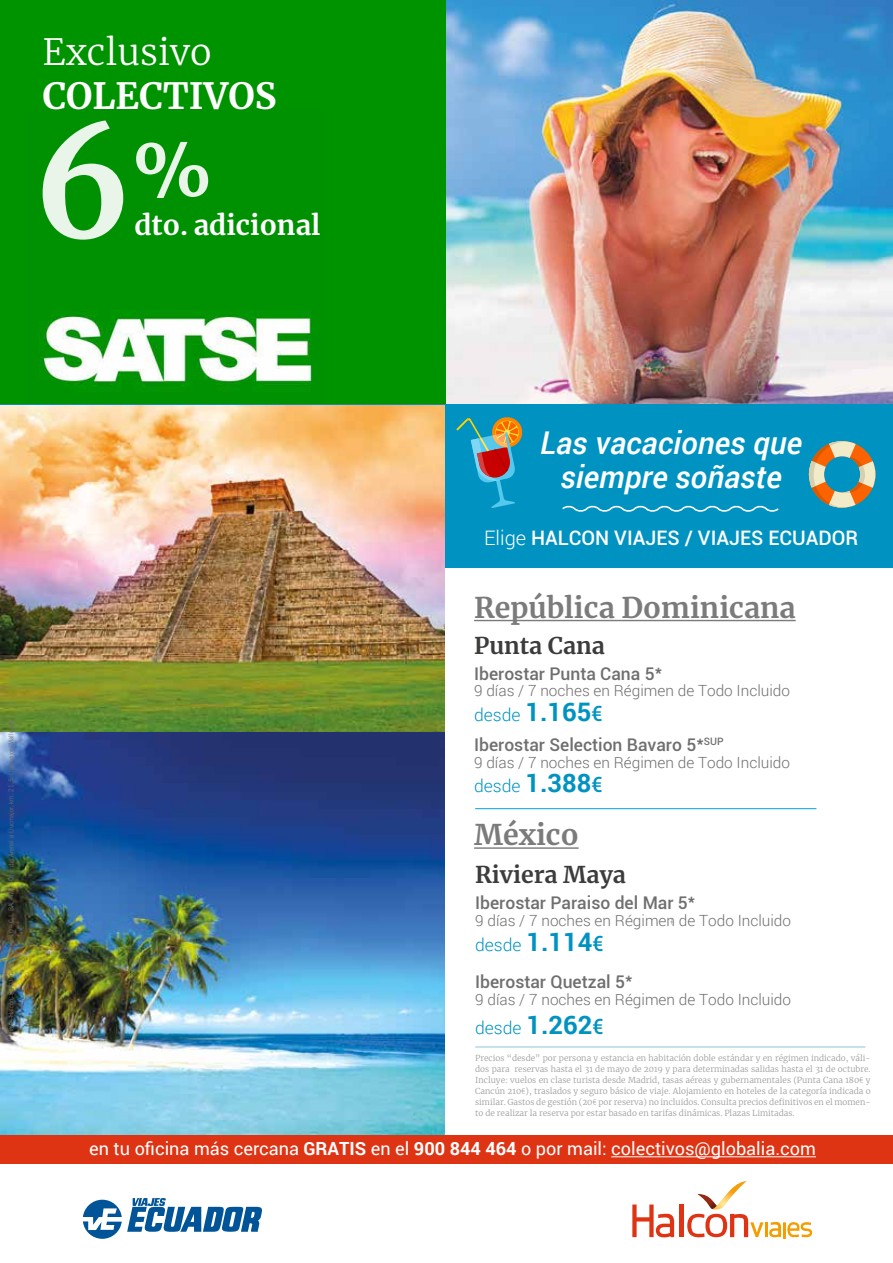
<style>
.page{position:relative;width:893px;height:1263px;background:#fff}
.page>*{position:absolute;margin:0;border:0;box-sizing:border-box;transform-origin:0 0}
.t1{font:700 149.4px "Merriweather";color:#fff}
.t2{font:700 36.15px "Merriweather";color:#fff}
.t3{font:300 36.15px "Merriweather";color:#fff}
.t4{font:italic 500 31.35px/34.2px "Roboto";color:#fff;text-align:center}
.t5{font:700 28.5px "Merriweather";color:#7c7b7b}
.t6{font:700 27.45px "Merriweather";color:#fff}
.t7{font:700 23.1px "Merriweather";color:#3c3c3b}
.t8{font:500 19.95px "Roboto";color:#fff}
.t9{font:18.15px "Roboto";color:#fff}
.t10{font:500 17.55px/37.3px "Roboto";color:#706f6f}
.t11{font:300 17.55px "Roboto";color:#0093c2}
.t12{font:300 15.45px "Roboto";color:#706f6f}
.t13{font:300 8.25px/10.9px "Merriweather";color:#9d9d9c;text-align:justify}
.t14{font:6.75px "Trade Gothic LT Std";color:#706f6f;scale:.9 1}
.s1{font-weight:300}
.s2{font-weight:300;color:#0093c2}
.s3{font-weight:700;font-size:25.5px;color:#0093c2}
.s4{font-size:21px;color:#0093c2}
.s5{font-weight:700;font-size:25.5px}
.s6{font-weight:500;font-size:21px}
.s7{font-family:"Roboto"}
.s8{font-weight:700}
</style>
<div class="page">
<img style="left:445px;top:0;width:448px;height:404px">
<div style="left:445px;top:404px;width:448px;height:164px;background:#0093c2"></div>
<hr style="left:475px;top:1047px;width:390px;height:1px;background:#8dc5d6">
<img style="left:0;top:404px;width:445px;height:731px">
<svg style="left:562px;top:505px;width:217px;height:7px"></svg>
<svg style="left:809px;top:441px;width:66px;height:67px"></svg>
<svg style="left:456px;top:417px;width:67px;height:91px"></svg>
<div style="left:0;top:0;width:445px;height:404px;background:#009300"></div>
<img style="left:39px;top:310px;width:273px;height:82px">
<svg style="left:670px;top:919px;width:4px;height:6px"></svg>
<hr style="left:474px;top:620px;width:322px;height:1px;background:#7c7b7b">
<hr style="left:474px;top:847px;width:105px;height:2px;background:#7c7b7b">
<hr style="left:475px;top:808px;width:341px;height:1px;background:#009fe3">
<hr style="left:764px;top:1222px;width:3px;height:15px;background:#f59c00">
<svg style="left:769px;top:1222px;width:43px;height:17px"></svg>
<hr style="left:679px;top:1205px;width:4px;height:32px;background:#de3414">
<svg style="left:632px;top:1204px;width:42px;height:33px"></svg>
<svg style="left:687px;top:1181px;width:76px;height:56px"></svg>
<div style="left:0;top:1135px;width:893px;height:29px;background:#de3414"></div>
<hr style="left:611px;top:1156px;width:205px;height:1px;background:#fff">
<svg style="left:83px;top:1198px;width:179px;height:41px"></svg>
<h2 class="t3" style="left:43px;top:27px;width:171px">Exclusivo</h2>
<h2 class="t2" style="left:43px;top:70px;width:235px">COLECTIVOS</h2>
<h1 class="t1" style="left:32px;top:80px;width:181px">6<sup>%</sup></h1>
<h3 class="t6" style="left:134px;top:206px;width:188px">dto. adicional</h3>
<p class="t14" style="left:7px;top:1035px;width:351px;rotate:-90deg">Viajes Halcón, S.A.U. CIF A-10005510 – C.I. BAL-478 - Ctra. del Arenal a Llucmajor, km. 21,5. Llucmajor (Mallorca)</p>
<h3 class="t4" style="left:540px;top:424px;width:264px">Las vacaciones que siempre soñaste</h3>
<h3 class="t8" style="left:484px;top:524px;width:376px"><span class="s1">Elige</span> HALCON VIAJES / VIAJES ECUADOR</h3>
<h3 class="t5" style="left:474px;top:588px;width:323px">República Dominicana</h3>
<h3 class="t7" style="left:474px;top:630px;width:132px">Punta Cana</h3>
<h3 class="t10" style="left:474px;top:654px;width:189px">Iberostar Punta Cana 5*</h3>
<h3 class="t12" style="left:474px;top:680px;width:317px">9 días / 7 noches en Régimen de Todo Incluido</h3>
<h3 class="t10" style="left:474px;top:699px;width:251px;line-height:29.8px"><span class="s2">desde</span> <span class="s3">1.165</span><span class="s4">€<br></span>Iberostar Selection Bavaro 5*<sup>SUP</sup></h3>
<h3 class="t12" style="left:474px;top:751px;width:317px">9 días / 7 noches en Régimen de Todo Incluido</h3>
<h3 class="t11" style="left:474px;top:774px;width:130px">desde <span class="s5">1.388</span><span class="s6">€</span></h3>
<h3 class="t5" style="left:474px;top:815px;width:106px">México</h3>
<h3 class="t7" style="left:475px;top:859px;width:152px">Riviera Maya</h3>
<h3 class="t10" style="left:475px;top:883px;width:222px">Iberostar Paraiso del Mar 5*</h3>
<h3 class="t12" style="left:475px;top:909px;width:317px">9 días / 7 noches en Régimen de Todo Incluido</h3>
<h3 class="t10" style="left:475px;top:925px;width:159px"><span class="s2">desde</span> <span class="s3">1.114</span><span class="s4">€<br></span>Iberostar Quetzal 5*</h3>
<h3 class="t12" style="left:475px;top:988px;width:317px">9 días / 7 noches en Régimen de Todo Incluido</h3>
<h3 class="t11" style="left:475px;top:1015px;width:130px">desde <span class="s5">1.262</span><span class="s6">€</span></h3>
<p class="t13" style="left:475px;top:1052px;width:397px">Precios “desde” por persona y estancia en habitación doble estándar y en régimen indicado, váli&shy;dos para reservas hasta el 31 de mayo de 2019 y para determinadas salidas hasta el 31 de octubre.<br>Incluye: vuelos en clase turista desde Madrid, tasas aéreas y gubernamentales (Punta Cana 180<span class="s7">€</span> y Cancún 210<span class="s7">€</span>), traslados y seguro básico de viaje. Alojamiento en hoteles de la categoría indicada o similar. Gastos de gestión (20<span class="s7">€</span> por reserva) no incluidos. Consulta precios definitivos en el momen&shy;to de realizar la reserva por estar basado en tarifas dinámicas. Plazas Limitadas.</p>
<h3 class="t9" style="left:89px;top:1136px;width:728px">en tu oficina más cercana <span class="s8">GRATIS</span> en el <span class="s8">900 844 464</span> o por mail: colectivos@globalia.com</h3>
</div>
